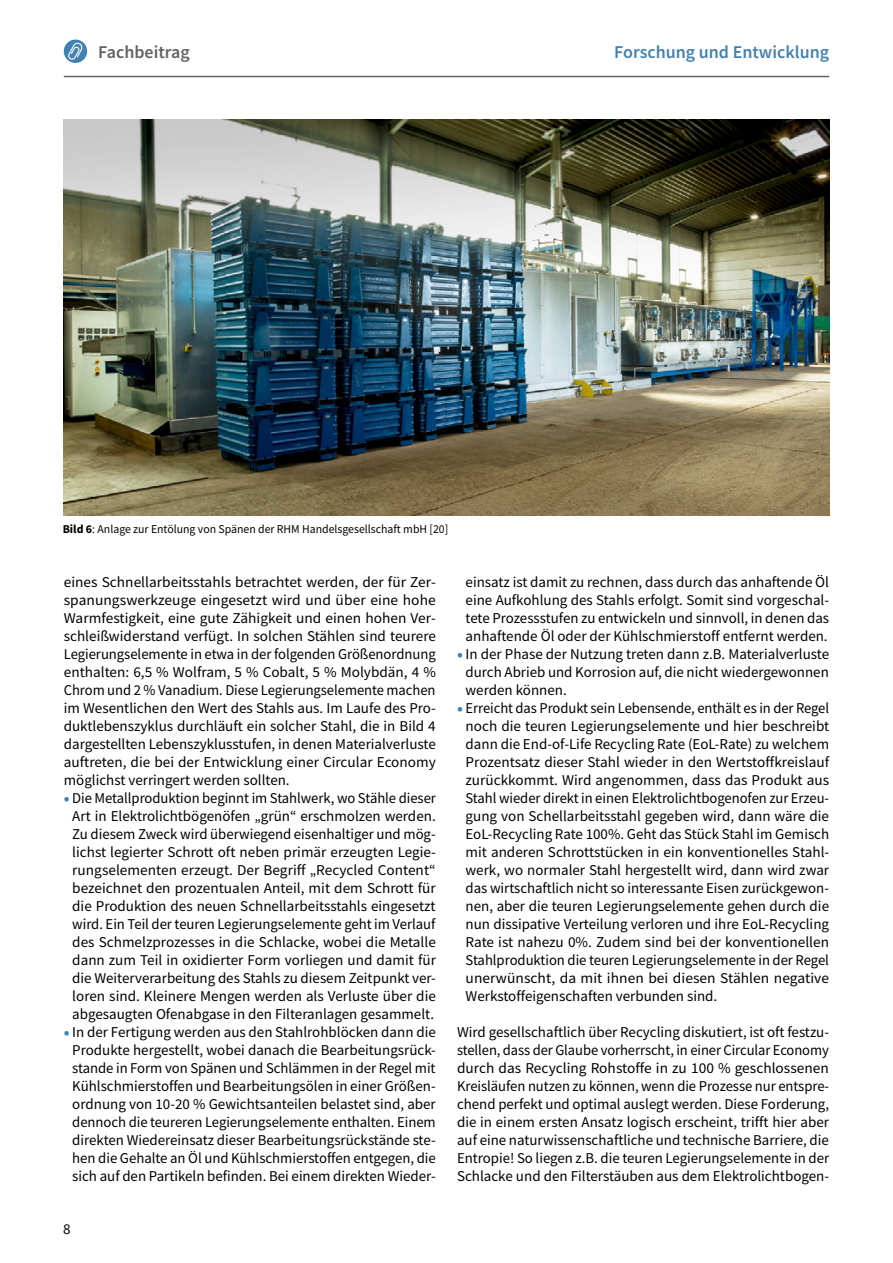
<style>
.page{position:relative;width:893px;height:1263px;background:#fff}
.page>*{position:absolute;margin:0;border:0;box-sizing:border-box;transform-origin:0 0}
.t1{font:600 18px "Source Sans Pro";color:#4281b1}
.t2{font:600 18px "Source Sans Pro";color:#646363}
.stahl_Copy_Einzug{font:15px/18px "Source Sans Pro";color:#000;text-align:justify}
.stahl_Copy{font:15px/18px "Source Sans Pro";color:#000;text-align:justify}
.stahl_BU{font:12px "Source Sans Pro";color:#000}
.s1{font-weight:700}
.s2{font-weight:600;font-size:18px;color:#4281b1}
</style>
<div class="page">
<img style="left:64px;top:119px;width:765px;height:396px">
<hr style="left:64px;top:76px;width:765px;height:1px;background:#646363">
<div style="left:64px;top:40px;width:23px;height:23px;background:#4281b1;border-radius:50%"></div>
<svg style="left:67px;top:43px;width:17px;height:18px"></svg>
<p class="t2" style="left:98px;top:41px;width:93px">Fachbeitrag</p>
<p class="t1" style="left:614px;top:41px;width:216px">Forschung und Entwicklung</p>
<p class="stahl_BU" style="left:63px;top:521px;width:387px"><span class="s1">Bild 6</span>: Anlage zur Entölung von Spänen der RHM Handelsgesellschaft mbH [20]</p>
<p class="stahl_Copy_Einzug" style="left:64px;top:573px;width:374px">eines Schnellarbeitsstahls betrachtet werden, der für Zer&shy;spanungswerkzeuge eingesetzt wird und über eine hohe Warmfestigkeit, eine gute Zähigkeit und einen hohen Ver&shy;schleißwiderstand verfügt. In solchen Stählen sind teurere Legierungselemente in etwa in der folgenden Größenordnung enthalten: 6,5 % Wolfram, 5 % Cobalt, 5 % Molybdän, 4 % Chrom und 2 % Vanadium. Diese Legierungselemente machen im Wesentlichen den Wert des Stahls aus. Im Laufe des Pro&shy;duktlebenszyklus durchläuft ein solcher Stahl, die in Bild 4 dargestellten Lebenszyklusstufen, in denen Materialverluste auftreten, die bei der Entwicklung einer Circular Economy möglichst verringert werden sollten.</p>
<p class="stahl_Copy_Einzug" style="left:64px;top:789px;width:374px;text-align:center"><span class="s2">•</span> Die Metallproduktion beginnt im Stahlwerk, wo Stähle dieser Art in Elektrolichtbögenöfen „grün“ erschmolzen werden.<br>Zu diesem Zweck wird überwiegend eisenhaltiger und mög&shy;lichst legierter Schrott oft neben primär erzeugten Legie&shy;rungselementen erzeugt. Der Begriff „Recycled Content“ bezeichnet den prozentualen Anteil, mit dem Schrott für die Produktion des neuen Schnellarbeitsstahls eingesetzt wird. Ein Teil der teuren Legierungselemente geht im Verlauf des Schmelzprozesses in die Schlacke, wobei die Metalle dann zum Teil in oxidierter Form vorliegen und damit für die Weiterverarbeitung des Stahls zu diesem Zeitpunkt ver&shy;loren sind. Kleinere Mengen werden als Verluste über die abgesaugten Ofenabgase in den Filteranlagen gesammelt.</p>
<p class="stahl_Copy_Einzug" style="left:64px;top:1023px;width:374px;text-align:center"><span class="s2">•</span> In der Fertigung werden aus den Stahlrohblöcken dann die Produkte hergestellt, wobei danach die Bearbeitungsrück&shy;stande in Form von Spänen und Schlämmen in der Regel mit Kühlschmierstoffen und Bearbeitungsölen in einer Größen&shy;ordnung von 10-20 % Gewichtsanteilen belastet sind, aber dennoch die teureren Legierungselemente enthalten. Einem direkten Wiedereinsatz dieser Bearbeitungsrückstände ste&shy;hen die Gehalte an Öl und Kühlschmierstoffen entgegen, die sich auf den Partikeln befinden. Bei einem direkten Wieder-</p>
<p class="stahl_Copy_Einzug" style="left:466px;top:573px;width:365px">einsatz ist damit zu rechnen, dass durch das anhaftende Öl eine Aufkohlung des Stahls erfolgt. Somit sind vorgeschal&shy;tete Prozessstufen zu entwickeln und sinnvoll, in denen das anhaftende Öl oder der Kühlschmierstoff entfernt werden.</p>
<p class="stahl_Copy_Einzug" style="left:466px;top:645px;width:365px;text-indent:-9px"><span class="s2">•</span> In der Phase der Nutzung treten dann z.B. Materialverluste durch Abrieb und Korrosion auf, die nicht wiedergewonnen werden können.</p>
<p class="stahl_Copy_Einzug" style="left:466px;top:699px;width:365px;text-indent:-9px"><span class="s2">•</span> Erreicht das Produkt sein Lebensende, enthält es in der Regel noch die teuren Legierungselemente und hier beschreibt dann die End-of-Life Recycling Rate (EoL-Rate) zu welchem Prozentsatz dieser Stahl wieder in den Wertstoffkreislauf zurückkommt. Wird angenommen, dass das Produkt aus Stahl wieder direkt in einen Elektrolichtbogenofen zur Erzeu&shy;gung von Schellarbeitsstahl gegeben wird, dann wäre die EoL-Recycling Rate 100%. Geht das Stück Stahl im Gemisch mit anderen Schrottstücken in ein konventionelles Stahl&shy;werk, wo normaler Stahl hergestellt wird, dann wird zwar das wirtschaftlich nicht so interessante Eisen zurückgewon&shy;nen, aber die teuren Legierungselemente gehen durch die nun dissipative Verteilung verloren und ihre EoL-Recycling Rate ist nahezu 0%. Zudem sind bei der konventionellen Stahlproduktion die teuren Legierungselemente in der Regel unerwünscht, da mit ihnen bei diesen Stählen negative Werkstoffeigenschaften verbunden sind.</p>
<p class="stahl_Copy" style="left:457px;top:1023px;width:374px">Wird gesellschaftlich über Recycling diskutiert, ist oft festzu&shy;stellen, dass der Glaube vorherrscht, in einer Circular Economy durch das Recycling Rohstoffe in zu 100 % geschlossenen Kreisläufen nutzen zu können, wenn die Prozesse nur entspre&shy;chend perfekt und optimal auslegt werden. Diese Forderung, die in einem ersten Ansatz logisch erscheint, trifft hier aber auf eine naturwissenschaftliche und technische Barriere, die Entropie! So liegen z.B. die teuren Legierungselemente in der Schlacke und den Filterstäuben aus dem Elektrolichtbogen-</p>
<p class="stahl_Copy_Einzug" style="left:63px;top:1220px;width:9px">8</p>
</div>
